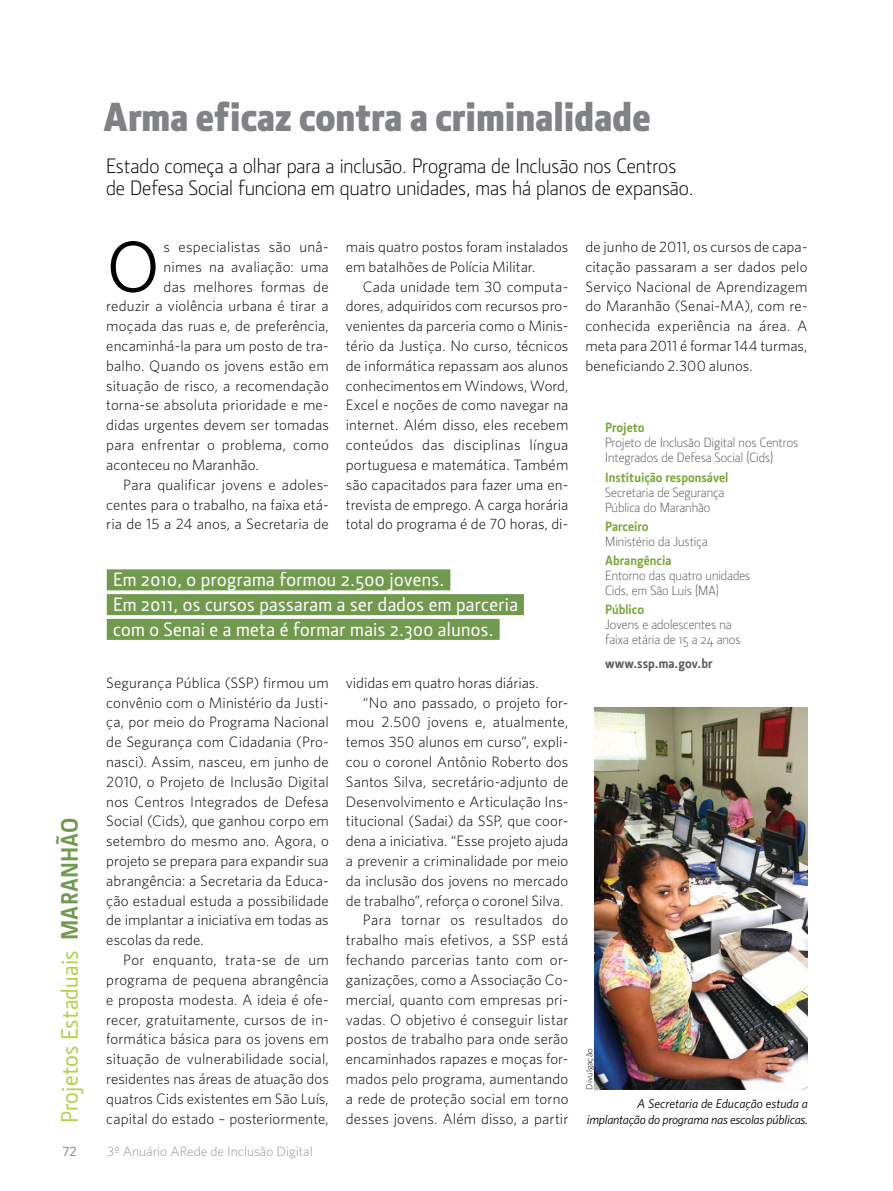
<style>
.page{position:relative;width:893px;height:1191px;background:#fff}
.page>*{position:absolute;margin:0;border:0;box-sizing:border-box;transform-origin:0 0}
.t1{font:72px "Whitney";color:#000}
.t2{font:900 40.5px "Section";letter-spacing:-.015em;color:#808285}
.t3{font:500 24px "Section";letter-spacing:.01em;color:#b1d34e}
.t4{font:300 21px/22.5px "Section";color:#000}
.t5{font:500 19.5px/24.8px "Section";letter-spacing:.02em;color:#fff}
.t6{font:300 15px/19.8px "Whitney";letter-spacing:.005em;color:#000;text-align:justify}
.t7{font:300 15px "Whitney";letter-spacing:.025em;color:#000}
.t8{font:300 15px "Whitney";letter-spacing:.03em;color:#000}
.t9{font:300 13.5px/15px "Section";color:#58595b}
.t10{font:300 13.5px "Whitney";color:#939598}
.t11{font:700 13.5px "Section";color:#58595b}
.t12{font:500 13.5px "Whitney";color:#939598}
.t13{font:italic 12.75px/15.3px "Whitney";letter-spacing:-.02em;color:#000;text-align:right}
.t14{font:300 9px "Whitney";color:#000}
.s1{font-weight:700;color:#729a4f}
.s2{font-weight:700;color:#7aa737}
</style>
<div class="page">
<div style="left:107px;top:569px;width:343px;height:21px;background:#729a4f"></div>
<div style="left:107px;top:594px;width:417px;height:21px;background:#729a4f"></div>
<div style="left:107px;top:619px;width:393px;height:21px;background:#729a4f"></div>
<img style="left:595px;top:707px;width:213px;height:382px">
<p class="t2" style="left:103px;top:95px;width:549px">Arma eficaz contra a criminalidade</p>
<p class="t4" style="left:106px;top:155px;width:589px">Estado começa a olhar para a inclusão. Programa de Inclusão nos Centros de Defesa Social funciona em quatro unidades, mas há planos de expansão.</p>
<p class="t1" style="left:106px;top:224px;width:55px">O</p>
<p class="t6" style="left:164px;top:237px;width:167px">s especialistas são unâ-</p>
<p class="t6" style="left:164px;top:256px;width:167px">nimes na avaliação: uma</p>
<p class="t6" style="left:164px;top:276px;width:167px">das melhores formas de</p>
<p class="t6" style="left:106px;top:296px;width:224px">reduzir a violência urbana é tirar a</p>
<p class="t6" style="left:106px;top:316px;width:224px">moçada das ruas e, de preferência,</p>
<p class="t6" style="left:106px;top:336px;width:224px">encaminhá-la para um posto de tra-</p>
<p class="t6" style="left:106px;top:355px;width:224px">balho. Quando os jovens estão em</p>
<p class="t6" style="left:106px;top:375px;width:224px">situação de risco, a recomendação</p>
<p class="t6" style="left:106px;top:395px;width:224px">torna-se absoluta prioridade e me-</p>
<p class="t6" style="left:106px;top:415px;width:224px">didas urgentes devem ser tomadas</p>
<p class="t6" style="left:106px;top:435px;width:224px">para enfrentar o problema, como</p>
<p class="t6" style="left:106px;top:454px;width:154px">aconteceu no Maranhão.</p>
<p class="t6" style="left:123px;top:474px;width:207px">Para qualificar jovens e adoles-</p>
<p class="t6" style="left:106px;top:494px;width:224px">centes para o trabalho, na faixa etá-</p>
<p class="t6" style="left:106px;top:514px;width:224px">ria de 15 a 24 anos, a Secretaria de</p>
<p class="t6" style="left:346px;top:237px;width:224px">mais quatro postos foram instalados</p>
<p class="t6" style="left:346px;top:256px;width:191px">em batalhões de Polícia Militar.</p>
<p class="t6" style="left:363px;top:276px;width:207px">Cada unidade tem 30 computa-</p>
<p class="t6" style="left:346px;top:296px;width:224px">dores, adquiridos com recursos pro-</p>
<p class="t6" style="left:346px;top:316px;width:224px">venientes da parceria como o Minis-</p>
<p class="t6" style="left:346px;top:336px;width:224px">tério da Justiça. No curso, técnicos</p>
<p class="t6" style="left:346px;top:355px;width:224px">de informática repassam aos alunos</p>
<p class="t6" style="left:346px;top:375px;width:224px">conhecimentos em Windows, Word,</p>
<p class="t6" style="left:346px;top:395px;width:224px">Excel e noções de como navegar na</p>
<p class="t6" style="left:346px;top:415px;width:224px">internet. Além disso, eles recebem</p>
<p class="t6" style="left:346px;top:435px;width:224px">conteúdos das disciplinas língua</p>
<p class="t6" style="left:346px;top:454px;width:224px">portuguesa e matemática. Também</p>
<p class="t6" style="left:346px;top:474px;width:224px">são capacitados para fazer uma en-</p>
<p class="t6" style="left:346px;top:494px;width:224px">trevista de emprego. A carga horária</p>
<p class="t6" style="left:346px;top:514px;width:224px">total do programa é de 70 horas, di-</p>
<p class="t3" style="left:56px;top:1123px;width:307px;rotate:-90deg">Projetos Estaduais <span class="s1">maranhão</span></p>
<p class="t5" style="left:113px;top:567px;width:406px">Em 2010, o programa formou 2.500 jovens.<br>Em 2011, os cursos passaram a ser dados em parceria com o Senai e a meta é formar mais 2.300 alunos.</p>
<p class="t6" style="left:106px;top:672px;width:224px">Segurança Pública (SSP) firmou um</p>
<p class="t6" style="left:106px;top:692px;width:224px">convênio com o Ministério da Justi-</p>
<p class="t6" style="left:106px;top:712px;width:224px">ça, por meio do Programa Nacional</p>
<p class="t6" style="left:106px;top:732px;width:224px">de Segurança com Cidadania (Pro-</p>
<p class="t6" style="left:106px;top:751px;width:224px">nasci). Assim, nasceu, em junho de</p>
<p class="t6" style="left:106px;top:771px;width:224px">2010, o Projeto de Inclusão Digital</p>
<p class="t6" style="left:106px;top:791px;width:224px">nos Centros Integrados de Defesa</p>
<p class="t6" style="left:106px;top:811px;width:224px">Social (Cids), que ganhou corpo em</p>
<p class="t6" style="left:106px;top:831px;width:224px">setembro do mesmo ano. Agora, o</p>
<p class="t6" style="left:106px;top:850px;width:224px">projeto se prepara para expandir sua</p>
<p class="t6" style="left:106px;top:870px;width:224px">abrangência: a Secretaria da Educa-</p>
<p class="t6" style="left:106px;top:890px;width:224px">ção estadual estuda a possibilidade</p>
<p class="t6" style="left:106px;top:910px;width:224px">de implantar a iniciativa em todas as</p>
<p class="t6" style="left:106px;top:930px;width:99px">escolas da rede.</p>
<p class="t7" style="left:123px;top:951px;width:207px">Por enquanto, trata-se de um</p>
<p class="t6" style="left:106px;top:969px;width:224px">programa de pequena abrangência</p>
<p class="t6" style="left:106px;top:989px;width:224px">e proposta modesta. A ideia é ofe-</p>
<p class="t6" style="left:106px;top:1009px;width:224px">recer, gratuitamente, cursos de in-</p>
<p class="t6" style="left:106px;top:1029px;width:224px">formática básica para os jovens em</p>
<p class="t6" style="left:106px;top:1048px;width:224px">situação de vulnerabilidade social,</p>
<p class="t6" style="left:106px;top:1068px;width:224px">residentes nas áreas de atuação dos</p>
<p class="t6" style="left:106px;top:1088px;width:224px">quatros Cids existentes em São Luís,</p>
<p class="t6" style="left:106px;top:1108px;width:224px">capital do estado – posteriormente,</p>
<p class="t6" style="left:346px;top:672px;width:194px">vididas em quatro horas diárias.</p>
<p class="t6" style="left:363px;top:692px;width:207px">“No ano passado, o projeto for-</p>
<p class="t6" style="left:346px;top:712px;width:224px">mou 2.500 jovens e, atualmente,</p>
<p class="t6" style="left:346px;top:732px;width:224px">temos 350 alunos em curso”, expli-</p>
<p class="t6" style="left:346px;top:751px;width:224px">cou o coronel Antônio Roberto dos</p>
<p class="t6" style="left:346px;top:771px;width:224px">Santos Silva, secretário-adjunto de</p>
<p class="t6" style="left:346px;top:791px;width:224px">Desenvolvimento e Articulação Ins-</p>
<p class="t6" style="left:346px;top:811px;width:224px">titucional (Sadai) da SSP, que coor-</p>
<p class="t6" style="left:346px;top:831px;width:224px">dena a iniciativa. “Esse projeto ajuda</p>
<p class="t6" style="left:346px;top:850px;width:224px">a prevenir a criminalidade por meio</p>
<p class="t6" style="left:346px;top:870px;width:224px">da inclusão dos jovens no mercado</p>
<p class="t6" style="left:346px;top:890px;width:219px">de trabalho”, reforça o coronel Silva.</p>
<p class="t8" style="left:363px;top:911px;width:207px">Para tornar os resultados do</p>
<p class="t6" style="left:346px;top:930px;width:224px">trabalho mais efetivos, a SSP está</p>
<p class="t6" style="left:346px;top:949px;width:224px">fechando parcerias tanto com or-</p>
<p class="t6" style="left:346px;top:969px;width:224px">ganizações, como a Associação Co-</p>
<p class="t6" style="left:346px;top:989px;width:224px">mercial, quanto com empresas pri-</p>
<p class="t6" style="left:346px;top:1009px;width:224px">vadas. O objetivo é conseguir listar</p>
<p class="t6" style="left:346px;top:1029px;width:224px">postos de trabalho para onde serão</p>
<p class="t6" style="left:346px;top:1048px;width:224px">encaminhados rapazes e moças for-</p>
<p class="t6" style="left:346px;top:1068px;width:224px">mados pelo programa, aumentando</p>
<p class="t6" style="left:346px;top:1088px;width:224px">a rede de proteção social em torno</p>
<p class="t6" style="left:346px;top:1108px;width:224px">desses jovens. Além disso, a partir</p>
<p class="t12" style="left:62px;top:1143px;width:16px">72</p>
<p class="t10" style="left:107px;top:1143px;width:207px">3º Anuário ARede de Inclusão Digital</p>
<p class="t6" style="left:585px;top:237px;width:224px">de junho de 2011, os cursos de capa&shy;citação passaram a ser dados pelo Serviço Nacional de Aprendizagem do Maranhão (Senai-MA), com re&shy;conhecida experiência na área. A meta para 2011 é formar 144 turmas, beneficiando 2.300 alunos.</p>
<p class="t9" style="left:605px;top:420px;width:194px"><span class="s2">Projeto<br></span>Projeto de Inclusão Digital nos Centros<br>Integrados de Defesa Social (Cids)</p>
<p class="t9" style="left:605px;top:470px;width:125px"><span class="s2">Instituição responsável<br></span>Secretaria de Segurança<br>Pública do Maranhão</p>
<p class="t9" style="left:605px;top:519px;width:104px"><span class="s2">Parceiro<br></span>Ministério da Justiça</p>
<p class="t9" style="left:605px;top:553px;width:147px"><span class="s2">Abrangência<br></span>Entorno das quatro unidades<br>Cids, em São Luís (MA)</p>
<p class="t9" style="left:605px;top:602px;width:137px"><span class="s2">Público<br></span>Jovens e adolescentes na faixa etária de 15 a 24 anos</p>
<p class="t11" style="left:605px;top:656px;width:109px">www.ssp.ma.gov.br</p>
<p class="t14" style="left:584px;top:1089px;width:43px;rotate:-90deg">Divulgação</p>
<p class="t13" style="left:587px;top:1096px;width:223px">A Secretaria de Educação estuda a implantação do programa nas escolas públicas.</p>
</div>
